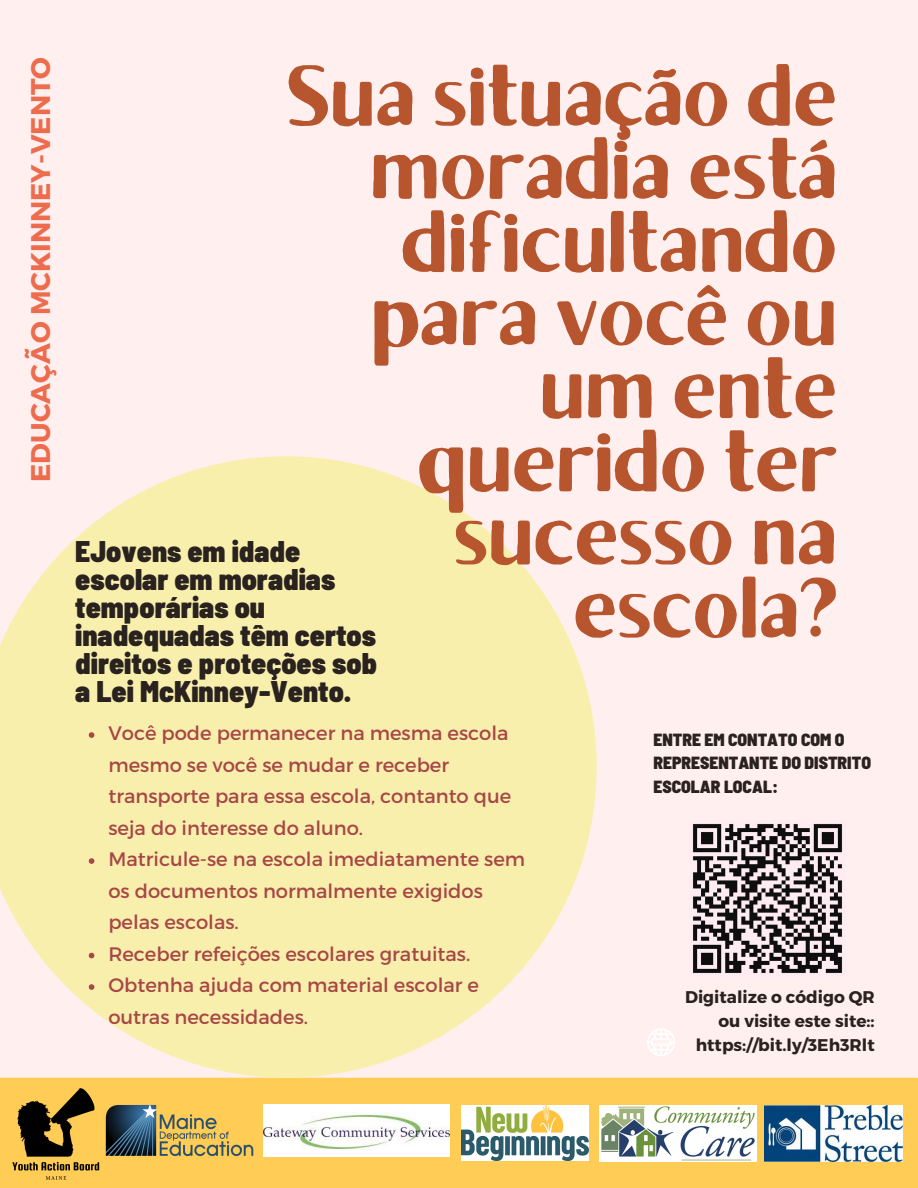
<style>
.page{position:relative;width:918px;height:1188px;background:#ffefef}
.page>*{position:absolute;margin:0;border:0;box-sizing:border-box;transform-origin:0 0}
.t1{font:700 87px/73.2px "Brixton Sans TC";color:#b7552e;text-align:right}
.t2{font:900 semi-condensed 29.85px/28.2px "Barlow";color:#29221e}
.t3{font:700 27px "Montserrat";color:#ed6c4d}
.t4{font:19.5px/31.5px "Montserrat";color:#a74747}
.t5{font:900 semi-condensed 17.55px/23.7px "Barlow";color:#29221e}
.t6{font:700 16.95px/23.5px "Montserrat";color:#29221e;text-align:right}
</style>
<div class="page">
<div style="left:111px;top:1078px;width:807px;height:110px;background:#fc5"></div>
<svg style="left:647px;top:1028px;width:28px;height:28px"></svg>
<img style="left:0;top:1078px;width:111px;height:110px">
<img style="left:692px;top:823px;width:151px;height:151px">
<img style="left:104px;top:1091px;width:151px;height:79px">
<img style="left:765px;top:1106px;width:137px;height:56px">
<img style="left:600px;top:1106px;width:156px;height:56px">
<img style="left:264px;top:1104px;width:185px;height:53px">
<img style="left:461px;top:1106px;width:128px;height:55px">
<svg style="left:0;top:456px;width:597px;height:622px;fill:#f9efad"></svg>
<svg style="left:89px;top:732px;width:5px;height:6px"></svg>
<svg style="left:89px;top:858px;width:5px;height:6px"></svg>
<svg style="left:89px;top:953px;width:5px;height:5px"></svg>
<svg style="left:89px;top:984px;width:5px;height:6px"></svg>
<h3 class="t3" style="left:23px;top:482px;width:426px;rotate:-90deg">EDUCAÇÃO MCKINNEY-VENTO</h3>
<h1 class="t1" style="left:286px;top:69px;width:552px">Sua situação de moradia está dificultando para você ou um ente querido ter sucesso na escola?</h1>
<h2 class="t2" style="left:75px;top:536px;width:303px">EJovens em idade escolar em moradias temporárias ou inadequadas têm certos direitos e proteções sob a Lei McKinney-Vento.</h2>
<p class="t4" style="left:108px;top:716px;width:418px">Você pode permanecer na mesma escola mesmo se você se mudar e receber transporte para essa escola, contanto que seja do interesse do aluno.<br>Matricule-se na escola imediatamente sem os documentos normalmente exigidos pelas escolas.<br>Receber refeições escolares gratuitas.<br>Obtenha ajuda com material escolar e outras necessidades.</p>
<p class="t5" style="left:653px;top:727px;width:219px">ENTRE EM CONTATO COM O<br>REPRESENTANTE DO DISTRITO<br>ESCOLAR LOCAL:</p>
<p class="t6" style="left:685px;top:985px;width:191px">Digitalize o código QR ou visite este site:: https://bit.ly/3Eh3Rlt</p>
</div>
